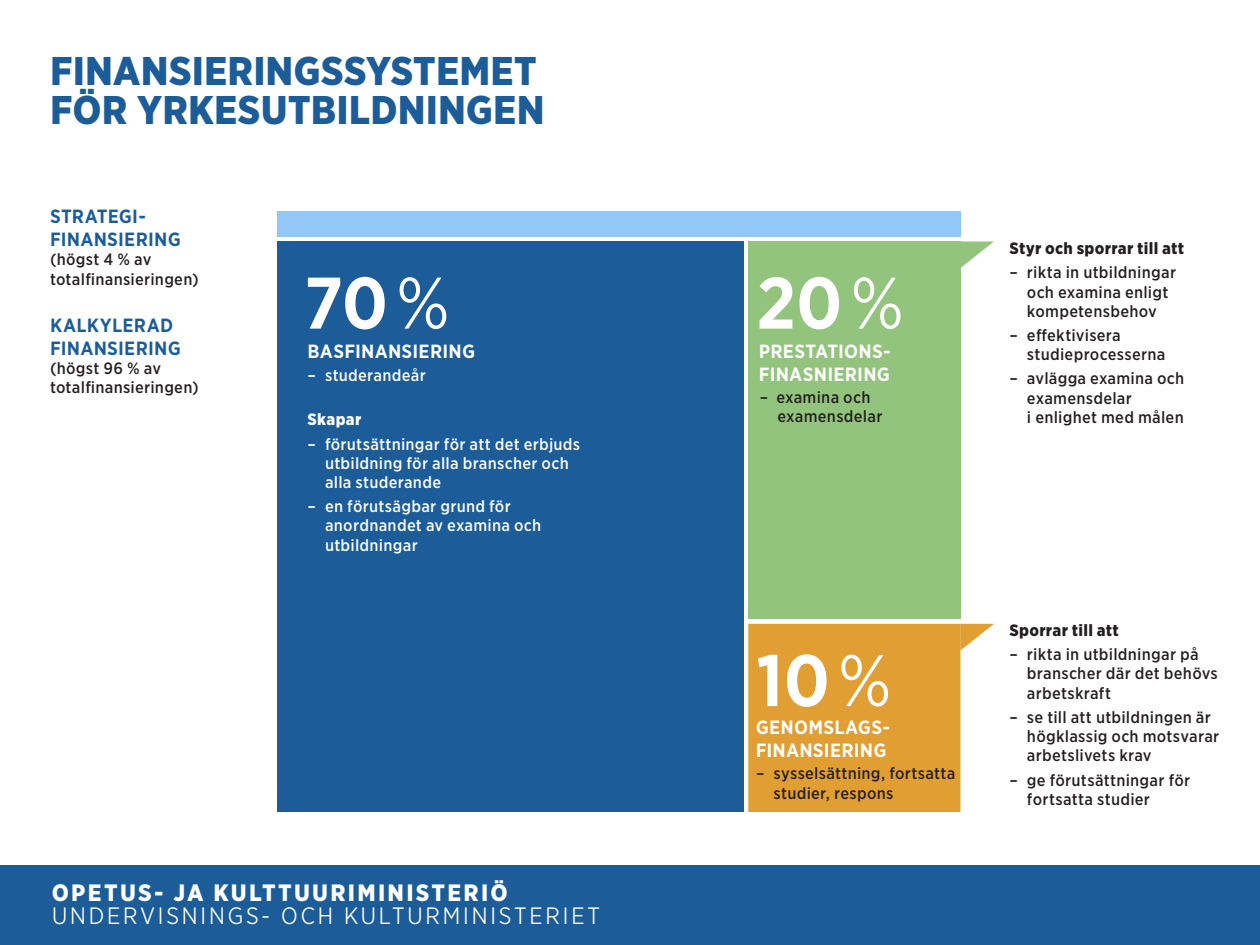
<style>
.page{position:relative;width:1260px;height:945px;background:#fff}
.page>*{position:absolute;margin:0;border:0;box-sizing:border-box;transform-origin:0 0}
.Teksti_Väliotsikko{font:700 70px "Gotham Narrow S Sm";color:#fff}
.OTSIKKO{font:900 38.5px/38.5px "Gotham Narrow S Sm";color:#1c5d99}
.OKM_TEKSTI_RUOTSI{font:300 22.75px "Gotham Narrow S Sm";letter-spacing:.095em;color:#fff}
.OKM_TEKSTI{font:900 22.75px "Gotham Narrow S Sm";letter-spacing:.1em;color:#fff}
.Teksti_Väliotsikko-2{font:700 18.38px "Gotham Narrow S Sm";letter-spacing:.01em;color:#fff}
.Teksti_Väliotsikko-3{font:700 18.38px/22.8px "Gotham Narrow S Sm";letter-spacing:.01em;color:#1c5d99}
.Leipis_Bullet{font:500 15.75px/19.2px "Gotham Narrow S Sm";letter-spacing:.015em;color:#231f20}
.Leipis_Bullet-2{font:500 15.75px/19.2px "Gotham Narrow S Sm";letter-spacing:.015em;color:#fff}
.Teksti_väliotsikko{font:900 15.75px "Gotham Narrow S Sm";letter-spacing:.015em;color:#231f20}
.Leipis{font:500 15.75px/19.2px "Gotham Narrow S Sm";letter-spacing:.015em;color:#231f20}
.Teksti_Väliotsikko-4{font:500 15.75px/19.2px "Gotham Narrow S Sm";letter-spacing:.015em;color:#231f20}
.Teksti_väliotsikko-2{font:900 15.75px "Gotham Narrow S Sm";letter-spacing:.02em;color:#fff}
.s1{font-weight:300}
</style>
<div class="page">
<div style="left:0;top:865px;width:1260px;height:80px;background:#1c5d99"></div>
<div style="left:277px;top:241px;width:467px;height:571px;background:#1c5d99"></div>
<div style="left:277px;top:211px;width:683px;height:26px;background:#93c7f6"></div>
<div style="left:748px;top:241px;width:212px;height:378px;background:#93c47d"></div>
<svg style="left:748px;top:624px;width:246px;height:188px;background:#e4aa4d"></svg>
<svg style="left:960px;top:241px;width:34px;height:27px"></svg>
<h1 class="OTSIKKO" style="left:50px;top:51px;width:496px">FINANSIERINGSSYSTEMET<br>FÖR YRKESUTBILDNINGEN</h1>
<h2 class="Teksti_Väliotsikko-3" style="left:50px;top:205px;width:132px">STRATEGI-<br>FINANSIERING</h2>
<h2 class="Teksti_Väliotsikko-4" style="left:50px;top:250px;width:150px">(högst 4 % av totalfinansieringen)</h2>
<h2 class="Teksti_Väliotsikko-3" style="left:50px;top:314px;width:132px">KALKYLERAD<br>FINANSIERING</h2>
<p class="Leipis" style="left:50px;top:359px;width:150px">(högst 96 % av totalfinansieringen)</p>
<h2 class="Teksti_Väliotsikko" style="left:304px;top:256px;width:148px">70 <span class="s1">%</span></h2>
<p class="Leipis_Bullet-2" style="left:308px;top:366px;width:120px">– studerandeår</p>
<h2 class="Teksti_Väliotsikko-2" style="left:308px;top:340px;width:169px">BASFINANSIERING</h2>
<h3 class="Teksti_väliotsikko-2" style="left:308px;top:409px;width:55px">Skapar</h3>
<p class="Leipis_Bullet-2" style="left:325px;top:434px;width:257px;text-indent:-18px">– förutsättningar för att det erbjuds utbildning för alla branscher och alla studerande</p>
<p class="Leipis_Bullet-2" style="left:325px;top:497px;width:218px;text-indent:-18px">– en förutsägbar grund för anordnandet av examina och utbildningar</p>
<p class="OKM_TEKSTI" style="left:52px;top:877px;width:458px">OPETUS- JA KULTTUURIMINISTERIÖ</p>
<p class="OKM_TEKSTI_RUOTSI" style="left:52px;top:901px;width:550px">UNDERVISNINGS- OCH KULTURMINISTERIET</p>
<h2 class="Teksti_Väliotsikko" style="left:756px;top:256px;width:150px">20 <span class="s1">%</span></h2>
<h2 class="Teksti_Väliotsikko-2" style="left:759px;top:340px;width:133px">PRESTATIONS-</h2>
<h2 class="Teksti_Väliotsikko-2" style="left:759px;top:362px;width:133px">FINASNIERING</h2>
<p class="Leipis_Bullet" style="left:777px;top:387px;width:107px;text-indent:-17px">– examina och examensdelar</p>
<h3 class="Teksti_väliotsikko" style="left:1009px;top:238px;width:176px">Styr och sporrar till att</h3>
<p class="Leipis_Bullet" style="left:1027px;top:263px;width:151px;text-indent:-18px">– rikta in utbildningar och examina enligt kompetensbehov</p>
<p class="Leipis_Bullet" style="left:1027px;top:325px;width:140px;text-indent:-18px">– effektivisera studieprocesserna</p>
<p class="Leipis_Bullet" style="left:1027px;top:369px;width:159px;text-indent:-18px">– avlägga examina och examensdelar<br>i enlighet med målen</p>
<h2 class="Teksti_Väliotsikko" style="left:756px;top:634px;width:138px">10 <span class="s1">%</span></h2>
<h2 class="Teksti_Väliotsikko-2" style="left:756px;top:715px;width:136px">GENOMSLAGS-</h2>
<h2 class="Teksti_Väliotsikko-2" style="left:756px;top:738px;width:132px">FINANSIERING</h2>
<p class="Leipis_Bullet" style="left:774px;top:764px;width:183px;text-indent:-18px">– sysselsättning, fortsatta studier, respons</p>
<h3 class="Teksti_väliotsikko" style="left:1009px;top:620px;width:111px">Sporrar till att</h3>
<p class="Leipis_Bullet" style="left:1027px;top:645px;width:192px;text-indent:-18px">– rikta in utbildningar på branscher där det behövs arbetskraft</p>
<p class="Leipis_Bullet" style="left:1027px;top:707px;width:194px;text-indent:-18px">– se till att utbildningen är högklassig och motsvarar arbetslivets krav</p>
<p class="Leipis_Bullet" style="left:1027px;top:770px;width:165px;text-indent:-18px">– ge förutsättningar för fortsatta studier</p>
</div>
